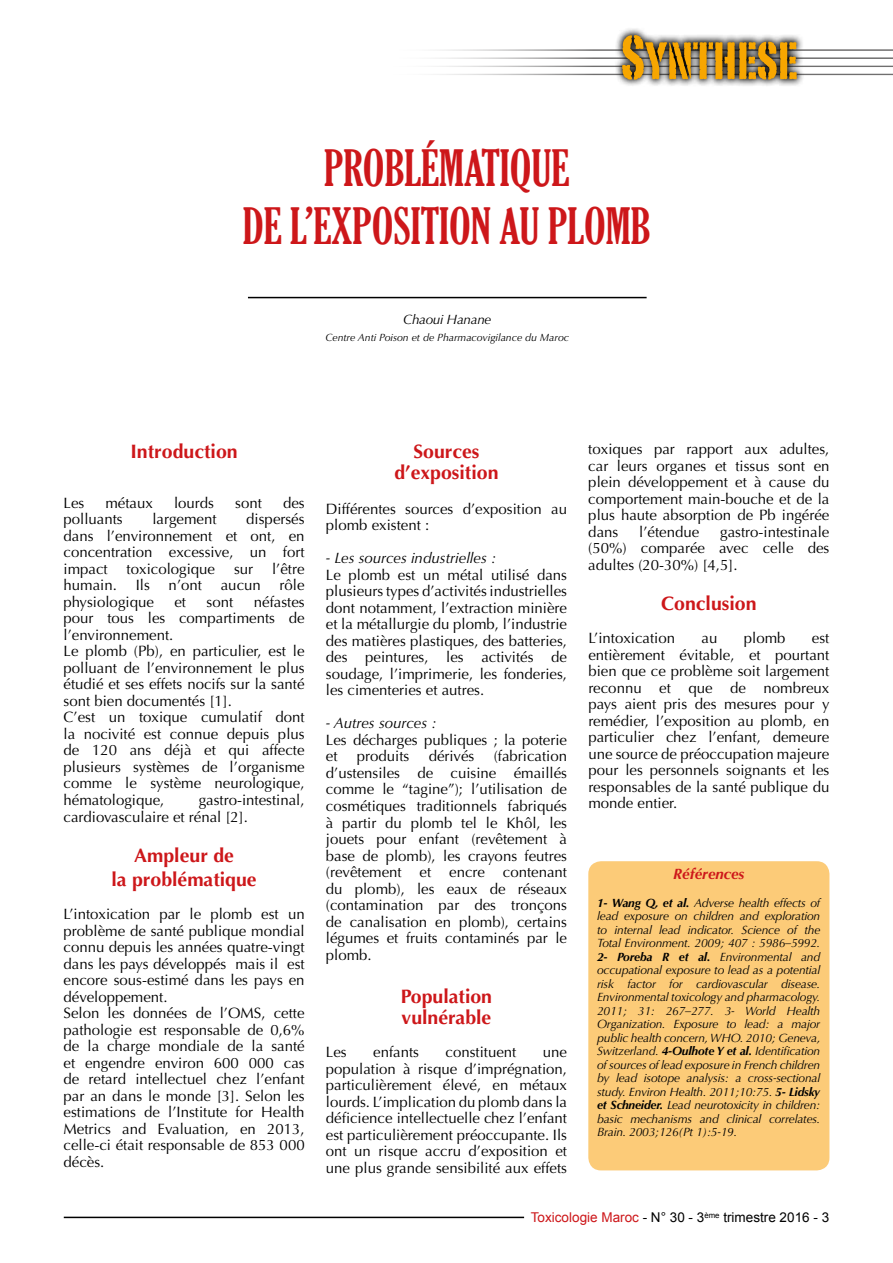
<style>
.page{position:relative;width:893px;height:1263px;background:#fff}
.page>*{position:absolute;margin:0;border:0;box-sizing:border-box;transform-origin:0 0}
.t1{font:60.75px "Portago ITCTT";color:#f7a600}
.t2{font:extra-condensed 48px/57.6px "Gloucester";color:#cd171a;text-align:center}
.t3{font:700 19.5px/21px "Optima";color:#cd171a;text-align:center}
.t4{font:15px/16.5px "Optima";color:#000;text-align:justify}
.t5{font:italic 15px "Optima";color:#000}
.t6{font:italic 700 15px "Optima";color:#cd171a}
.t7{font:13.5px "Arial";color:#000}
.t8{font:italic 13.5px "Optima";letter-spacing:-.02em;color:#000}
.t9{font:italic 12px/13.5px "Optima";letter-spacing:-.015em;color:#000;text-align:justify}
.t10{font:italic 10.5px "Optima";color:#000}
.s1{font-weight:700}
.s2{color:#cd171a}
</style>
<div class="page">
<hr style="left:379px;top:49px;width:514px;height:2px;background:#706f6f">
<hr style="left:379px;top:57px;width:514px;height:2px;background:#706f6f">
<hr style="left:379px;top:66px;width:514px;height:1px;background:#706f6f">
<hr style="left:379px;top:74px;width:514px;height:1px;background:#706f6f">
<hr style="left:64px;top:1217px;width:460px;height:1px;background:#000">
<hr style="left:248px;top:297px;width:399px;height:1px;background:#000">
<div style="left:588px;top:861px;width:241px;height:309px;background:#fccb78;border-radius:13px"></div>
<svg style="left:614px;top:28px;width:191px;height:58px"></svg>
<h1 class="t1" style="left:621px;top:20px;width:178px">SYNTHESE</h1>
<h2 class="t2" style="left:243px;top:140px;width:409px">PROBLÉMATIQUE<br>DE L’EXPOSITION AU PLOMB</h2>
<p class="t8" style="left:403px;top:312px;width:90px">Chaoui Hanane</p>
<p class="t10" style="left:325px;top:331px;width:245px">Centre Anti Poison et de Pharmacovigilance du Maroc</p>
<h3 class="t3" style="left:130px;top:442px;width:109px">Introduction</h3>
<p class="t4" style="left:64px;top:495px;width:22px">Les</p>
<p class="t4" style="left:105px;top:495px;width:49px">métaux</p>
<p class="t4" style="left:174px;top:495px;width:42px">lourds</p>
<p class="t4" style="left:235px;top:495px;width:28px">sont</p>
<p class="t4" style="left:283px;top:495px;width:23px">des</p>
<p class="t4" style="left:64px;top:511px;width:61px">polluants</p>
<p class="t4" style="left:152px;top:511px;width:66px">largement</p>
<p class="t4" style="left:64px;top:511px;width:243px;text-indent:183px">dispersés dans l’environnement et ont, en concentration excessive, un fort impact</p>
<p class="t4" style="left:127px;top:561px;width:90px">toxicologique</p>
<p class="t4" style="left:234px;top:561px;width:21px">sur</p>
<p class="t4" style="left:272px;top:561px;width:34px">l’être</p>
<p class="t4" style="left:64px;top:577px;width:55px">humain.</p>
<p class="t4" style="left:136px;top:577px;width:16px">Ils</p>
<p class="t4" style="left:169px;top:577px;width:35px">n’ont</p>
<p class="t4" style="left:221px;top:577px;width:42px">aucun</p>
<p class="t4" style="left:280px;top:577px;width:27px">rôle</p>
<p class="t4" style="left:64px;top:594px;width:92px">physiologique</p>
<p class="t4" style="left:174px;top:594px;width:13px">et</p>
<p class="t4" style="left:207px;top:594px;width:28px">sont</p>
<p class="t4" style="left:64px;top:594px;width:243px;text-align:left;text-indent:190px">néfastes pour tous les compartiments de l’environnement.<br>Le plomb (Pb), en particulier, est le polluant de l’environnement le plus étudié et ses effets nocifs sur la santé sont bien documentés [1].<br>C’est un toxique cumulatif dont la nocivité est connue depuis plus de 120 ans déjà et qui affecte plusieurs systèmes de l’organisme comme le système neurologique, hématologique,</p>
<p class="t4" style="left:64px;top:792px;width:243px;text-indent:135px">gastro-intestinal, cardiovasculaire et rénal [2].</p>
<h3 class="t3" style="left:111px;top:844px;width:147px;line-height:24px">Ampleur de<br>la problématique</h3>
<p class="t4" style="left:64px;top:906px;width:243px;text-align:left">L’intoxication par le plomb est un problème de santé publique mondial connu depuis les années quatre-vingt dans les pays développés mais il est encore sous-estimé dans les pays en développement.<br>Selon les données de l’OMS, cette pathologie est responsable de 0,6% de la charge mondiale de la santé et engendre environ 600 000 cas de retard intellectuel chez l’enfant par an dans le monde [3]. Selon les estimations de l’Institute for Health<br>Metrics and Evaluation, en 2013, celle-ci était responsable de 853 000 décès.</p>
<h3 class="t3" style="left:394px;top:442px;width:106px">Sources d’exposition</h3>
<p class="t4" style="left:326px;top:501px;width:243px">Différentes sources d’exposition au plomb existent :</p>
<p class="t5" style="left:326px;top:550px;width:172px">- Les sources industrielles :</p>
<p class="t4" style="left:326px;top:567px;width:243px">Le plomb est un métal utilisé dans plusieurs types d’activités industrielles dont notamment, l’extraction minière et la métallurgie du plomb, l’industrie des matières plastiques, des batteries, des peintures, les activités de soudage, l’imprimerie, les fonderies, les cimenteries et autres.</p>
<p class="t5" style="left:326px;top:715px;width:112px">- Autres sources :</p>
<p class="t4" style="left:326px;top:732px;width:243px">Les décharges publiques ; la poterie et</p>
<p class="t4" style="left:326px;top:748px;width:243px;text-indent:168px">(fabrication d’ustensiles de cuisine émaillés comme le “tagine”); l’utilisation de cosmétiques traditionnels fabriqués à partir du plomb tel le Khôl, les jouets pour enfant (revêtement à base de plomb), les crayons feutres (revêtement et encre contenant du plomb), les eaux de réseaux (contamination par des tronçons de canalisation en plomb), certains légumes et fruits contaminés par le plomb.</p>
<h3 class="t3" style="left:401px;top:986px;width:93px;text-align:left">Population vulnérable</h3>
<p class="t4" style="left:326px;top:1044px;width:22px">Les</p>
<p class="t4" style="left:373px;top:1044px;width:47px">enfants</p>
<p class="t4" style="left:446px;top:1044px;width:72px">constituent</p>
<p class="t4" style="left:357px;top:748px;width:54px">produits</p>
<p class="t4" style="left:429px;top:748px;width:47px">dérivés</p>
<p class="t4" style="left:326px;top:1044px;width:243px;text-indent:217px">une population à risque d’imprégnation, particulièrement élevé, en métaux lourds. L’implication du plomb dans la déficience intellectuelle chez l’enfant est particulièrement préoccupante. Ils ont un risque accru d’exposition et une plus grande sensibilité aux effets</p>
<p class="t4" style="left:588px;top:441px;width:243px">toxiques par rapport aux adultes, car leurs organes et tissus sont en plein développement et à cause du comportement main-bouche et de la plus haute absorption de Pb ingérée dans</p>
<p class="t4" style="left:588px;top:524px;width:243px;text-indent:132px">gastro-intestinale (50%) comparée avec celle des adultes (20-30%) [4,5].</p>
<h3 class="t3" style="left:661px;top:593px;width:97px">Conclusion</h3>
<p class="t4" style="left:588px;top:630px;width:88px">L’intoxication</p>
<p class="t4" style="left:701px;top:630px;width:17px">au</p>
<p class="t4" style="left:744px;top:630px;width:43px">plomb</p>
<p class="t4" style="left:639px;top:524px;width:62px">l’étendue</p>
<p class="t4" style="left:588px;top:630px;width:243px;text-indent:224px">est entièrement évitable, et pourtant bien que ce problème soit largement reconnu et que de nombreux pays aient pris des mesures pour y remédier, l’exposition au plomb, en particulier chez l’enfant, demeure une source de préoccupation majeure pour les personnels soignants et les responsables de la santé publique du monde entier.</p>
<p class="t6" style="left:673px;top:865px;width:73px">Références</p>
<p class="t9" style="left:597px;top:896px;width:225px"><span class="s1">1- Wang Q, et al.</span> Adverse health effects of lead exposure on children and exploration to internal lead indicator. Science of the Total Environment. 2009; 407 : 5986–5992.<br><span class="s1">2- Poreba R et al.</span> Environmental and occupational exposure to lead as a potential risk factor for cardiovascular disease.<br>Environmental toxicology and pharmacology.<br>2011; 31: 267–277. 3- World Health Organization. Exposure to lead: a major public health concern, WHO. 2010; Geneva, Switzerland. <span class="s1">4-Oulhote Y et al.</span> Identification of sources of lead exposure in French children by lead isotope analysis: a cross-sectional study. Environ Health. 2011;10:75. <span class="s1">5- Lidsky et Schneider.</span> Lead neurotoxicity in children: basic mechanisms and clinical correlates.<br>Brain. 2003;126(Pt 1):5-19.</p>
<p class="t7" style="left:531px;top:1209px;width:300px"><span class="s2">Toxicologie Maroc</span> - N° 30 - 3<sup>ème</sup> trimestre 2016 - 3</p>
</div>
